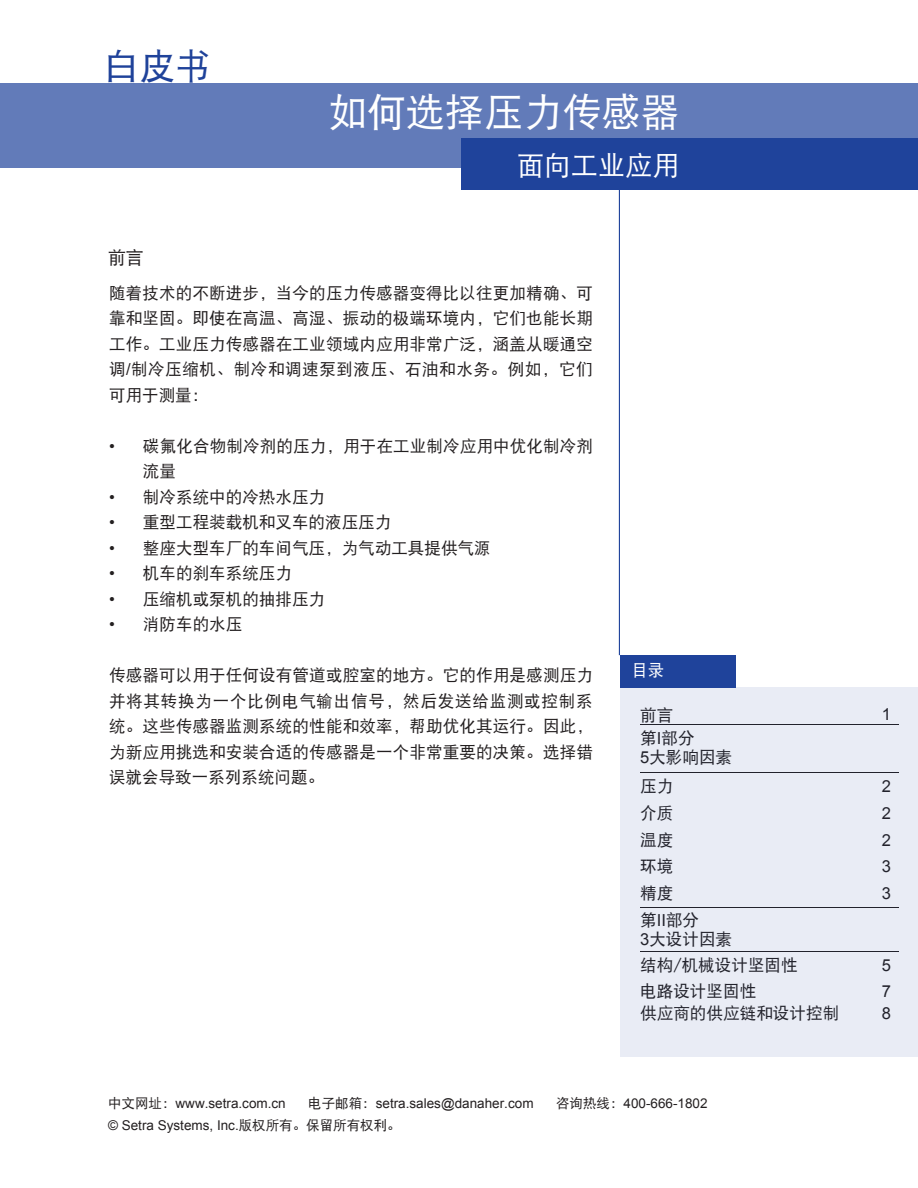
<style>
.page{position:relative;width:918px;height:1188px;background:#fff}
.page>*{position:absolute;margin:0;border:0;box-sizing:border-box;transform-origin:0 0}
.t1{font:39px "DF Hei W5 GB EUC H";color:#fff}
.t2{font:36px "DF Hei W5 GB EUC H";color:#1f429a}
.t3{font:27px "DF Hei W5 GB EUC H";color:#fff}
.t4{font:18px "DF Hei W5 GB EUC H";color:#231f20}
.t5{font:16.5px/25.5px "DF Hei W5 GB EUC H";color:#231f20}
.t6{font:16.5px "Arial";color:#231f20}
.t7{font:16.5px "DF Hei W5 GB EUC H";color:#fff}
.t8{font:13.5px "Arial";color:#231f20}
.s1{font-family:"Arial"}
.s2{font-family:"DF Hei W5 GB EUC H"}
</style>
<div class="page">
<div style="left:0;top:83px;width:918px;height:85px;background:#627bb9"></div>
<div style="left:461px;top:138px;width:457px;height:51px;background:#1f439b"></div>
<div style="left:620px;top:687px;width:298px;height:370px;background:#e9ecf5"></div>
<hr style="left:619px;top:185px;width:1px;height:470px;background:#1f439b">
<div style="left:620px;top:655px;width:116px;height:32px;background:#1f439b"></div>
<h2 class="t2" style="left:104px;top:48px;width:109px">白皮书</h2>
<h1 class="t1" style="left:328px;top:93px;width:353px">如何选择压力传感器</h1>
<h3 class="t3" style="left:517px;top:152px;width:163px">面向工业应用</h3>
<p class="t4" style="left:108px;top:249px;width:37px">前言</p>
<p class="t5" style="left:109px;top:280px;width:485px;text-align:justify">随着技术的不断进步，当今的压力传感器变得比以往更加精确、可靠和坚固。即使在高温、高湿、振动的极端环境内，它们也能长期工作。工业压力传感器在工业领域内应用非常广泛，涵盖从暖通空调<span class="s1">/</span>制冷压缩机、制冷和调速泵到液压、石油和水务。例如，它们可用于测量：</p>
<p class="t5" style="left:143px;top:433px;width:452px;text-indent:-34px"><span class="s1">•</span> 碳氟化合物制冷剂的压力，用于在工业制冷应用中优化制冷剂流量</p>
<p class="t5" style="left:109px;top:484px;width:218px"><span class="s1">•</span> 制冷系统中的冷热水压力</p>
<p class="t5" style="left:109px;top:510px;width:284px"><span class="s1">•</span> 重型工程装载机和叉车的液压压力</p>
<p class="t5" style="left:109px;top:535px;width:383px"><span class="s1">•</span> 整座大型车厂的车间气压，为气动工具提供气源</p>
<p class="t5" style="left:109px;top:561px;width:185px"><span class="s1">•</span> 机车的刹车系统压力</p>
<p class="t5" style="left:109px;top:586px;width:218px"><span class="s1">•</span> 压缩机或泵机的抽排压力</p>
<p class="t5" style="left:109px;top:612px;width:135px"><span class="s1">•</span> 消防车的水压</p>
<p class="t5" style="left:109px;top:663px;width:485px;text-align:justify">传感器可以用于任何设有管道或腔室的地方。它的作用是感测压力并将其转换为一个比例电气输出信号，然后发送给监测或控制系统。这些传感器监测系统的性能和效率，帮助优化其运行。因此，为新应用挑选和安装合适的传感器是一个非常重要的决策。选择错误就会导致一系列系统问题。</p>
<p class="t7" style="left:631px;top:661px;width:35px">目录</p>
<p class="t5" style="left:640px;top:702px;width:35px">前言</p>
<p class="t6" style="left:882px;top:703px;width:11px">1</p>
<p class="t5" style="left:640px;top:729px;width:94px;line-height:19px">第<span class="s1">I</span>部分<br><span class="s1">5</span>大影响因素</p>
<p class="t5" style="left:640px;top:773px;width:35px">压力</p>
<p class="t6" style="left:882px;top:775px;width:11px">2</p>
<p class="t5" style="left:640px;top:800px;width:35px">介质</p>
<p class="t6" style="left:882px;top:803px;width:11px">2</p>
<p class="t5" style="left:640px;top:827px;width:35px">温度</p>
<p class="t6" style="left:882px;top:829px;width:11px">2</p>
<p class="t5" style="left:640px;top:854px;width:35px">环境</p>
<p class="t6" style="left:882px;top:856px;width:11px">3</p>
<p class="t5" style="left:640px;top:881px;width:35px">精度</p>
<p class="t6" style="left:882px;top:883px;width:11px">3</p>
<p class="t5" style="left:640px;top:910px;width:94px;line-height:19px">第<span class="s1">II</span>部分<br><span class="s1">3</span>大设计因素</p>
<p class="t5" style="left:640px;top:953px;width:159px">结构/机械设计坚固性</p>
<p class="t6" style="left:882px;top:955px;width:11px">5</p>
<p class="t5" style="left:640px;top:978px;width:118px">电路设计坚固性</p>
<p class="t6" style="left:882px;top:980px;width:11px">7</p>
<p class="t5" style="left:640px;top:1000px;width:201px">供应商的供应链和设计控制</p>
<p class="t6" style="left:882px;top:1002px;width:11px">8</p>
<p class="t8" style="left:108px;top:1095px;width:179px"><span class="s2">中文网址：</span>www.setra.com.cn</p>
<p class="t8" style="left:308px;top:1095px;width:227px"><span class="s2">电子邮箱：</span>setra.sales@danaher.com</p>
<p class="t8" style="left:556px;top:1095px;width:153px"><span class="s2">咨询热线：</span>400-666-1802</p>
<p class="t8" style="left:108px;top:1116px;width:294px">© Setra Systems, Inc.<span class="s2">版权所有。保留所有权利。</span></p>
</div>
